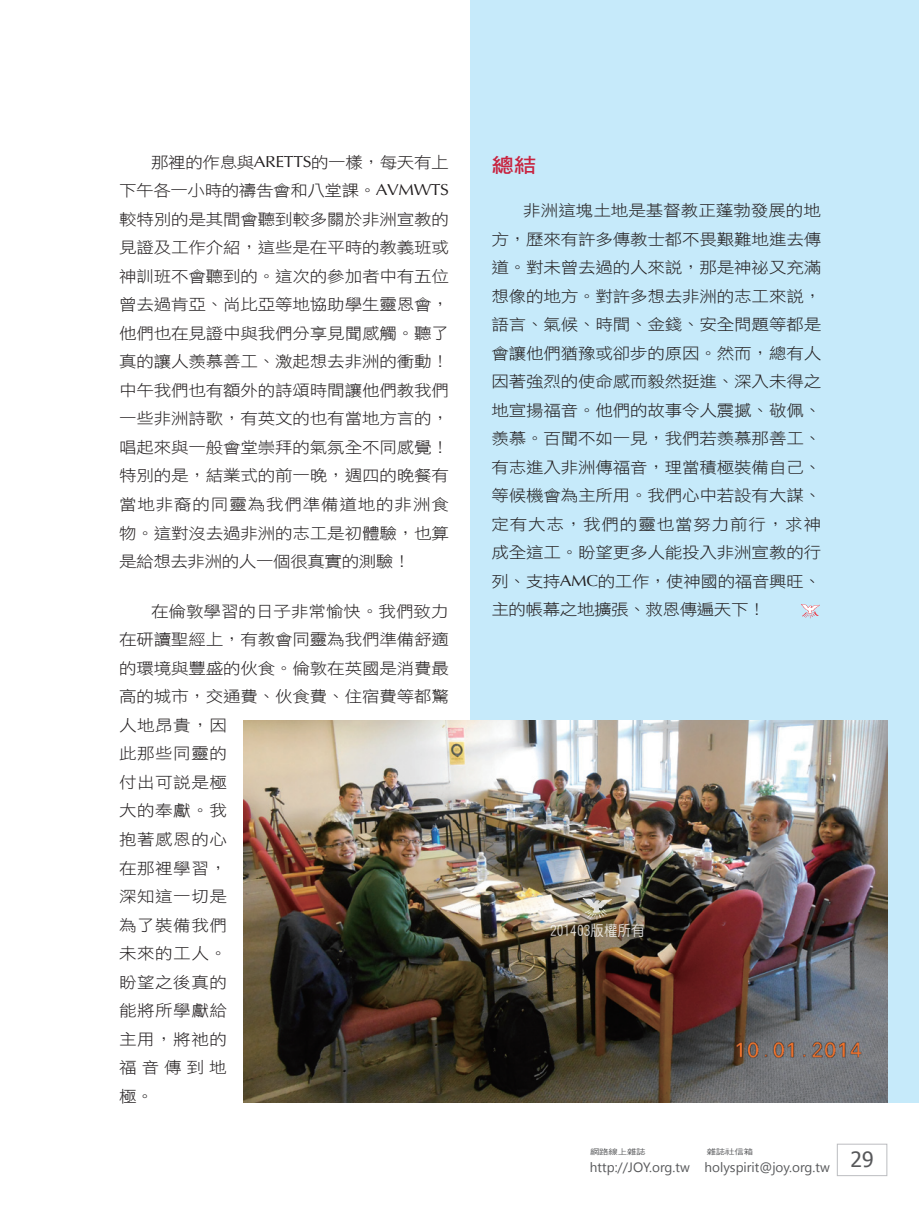
<style>
.page{position:relative;width:919px;height:1217px;background:#fff}
.page>*{position:absolute;margin:0;border:0;box-sizing:border-box;transform-origin:0 0}
.大標{font:20.25px "DF Hei W7 WIN BF";color:#c8233f;scale:1.11 1}
.t1{font:15.75px/28.5px "DF Hei W3 WIN BF";letter-spacing:-.01em;color:#231f20;text-align:justify;scale:1.11 1}
.t2{font:15px "DF Yuan W5 WIN BF";color:#fff;scale:.9 1}
.t3{font:13.5px "Segoe UI";color:#57585a}
.t4{font:7.5px "DF Hei W5 WIN BF";letter-spacing:-.015em;color:#57585a;scale:1.25 1}
.s1{font-family:"Optima"}
</style>
<div class="page">
<div style="left:837px;top:1143px;width:50px;height:32px;border:1px solid #bcbdc0"></div>
<div style="left:470px;top:0;width:448px;height:1102px;background:#c6eafa"></div>
<img style="left:244px;top:720px;width:643px;height:382px">
<svg style="left:801px;top:604px;width:18px;height:14px"></svg>
<svg style="left:582px;top:897px;width:30px;height:22px"></svg>
<p class="t1" style="left:119px;top:148px;width:298px;text-indent:32px">那裡的作息與<span class="s1">ARETTS</span>的一樣，每天有上下午各一小時的禱告會和八堂課。<span class="s1">AVMWTS</span>較特別的是其間會聽到較多關於非洲宣教的見證及工作介紹，這些是在平時的教義班或神訓班不會聽到的。這次的參加者中有五位曾去過肯亞、尚比亞等地協助學生靈恩會，他們也在見證中與我們分享見聞感觸。聽了真的讓人羨慕善工、激起想去非洲的衝動！中午我們也有額外的詩頌時間讓他們教我們一些非洲詩歌，有英文的也有當地方言的，唱起來與一般會堂崇拜的氣氛全不同感覺！特別的是，結業式的前一晚，週四的晚餐有當地非裔的同靈為我們準備道地的非洲食物。這對沒去過非洲的志工是初體驗，也算是給想去非洲的人一個很真實的測驗！</p>
<p class="t1" style="left:119px;top:596px;width:298px;text-align:left;text-indent:32px">在倫敦學習的日子非常愉快。我們致力在研讀聖經上，有教會同靈為我們準備舒適的環境與豐盛的伙食。倫敦在英國是消費最高的城市，交通費、伙食費、住宿費等都驚人地昂貴，因<br>此那些同靈的<br>付出可說是極<br>大的奉獻。我<br>抱著感恩的心<br>在那裡學習，<br>深知這一切是<br>為了裝備我們<br>未來的工人。<br>盼望之後真的<br>能將所學獻給<br>主用，將祂的<br>福音傳到地<br>極。</p>
<p class="大標" style="left:491px;top:154px;width:42px">總結</p>
<p class="t1" style="left:491px;top:196px;width:298px;text-indent:32px">非洲這塊土地是基督教正蓬勃發展的地方，歷來有許多傳教士都不畏艱難地進去傳道。對未曾去過的人來說，那是神祕又充滿想像的地方。對許多想去非洲的志工來說，語言、氣候、時間、金錢、安全問題等都是會讓他們猶豫或卻步的原因。然而，總有人因著強烈的使命感而毅然挺進、深入未得之地宣揚福音。他們的故事令人震撼、敬佩、羨慕。百聞不如一見，我們若羨慕那善工、有志進入非洲傳福音，理當積極裝備自己、等候機會為主所用。我們心中若設有大謀、定有大志，我們的靈也當努力前行，求神成全這工。盼望更多人能投入非洲宣教的行列、支持<span class="s1">AMC</span>的工作，使神國的福音興旺、主的帳幕之地擴張、救恩傳遍天下！</p>
<p class="t2" style="left:550px;top:922px;width:106px">201403版權所有</p>
<p class="t4" style="left:590px;top:1147px;width:46px">網路線上雜誌</p>
<p class="t4" style="left:706px;top:1147px;width:39px">雜誌社信箱</p>
<p class="t3" style="left:590px;top:1157px;width:285px">http://JOY.org.tw holyspirit@joy.org.tw <sup>29</sup></p>
</div>
